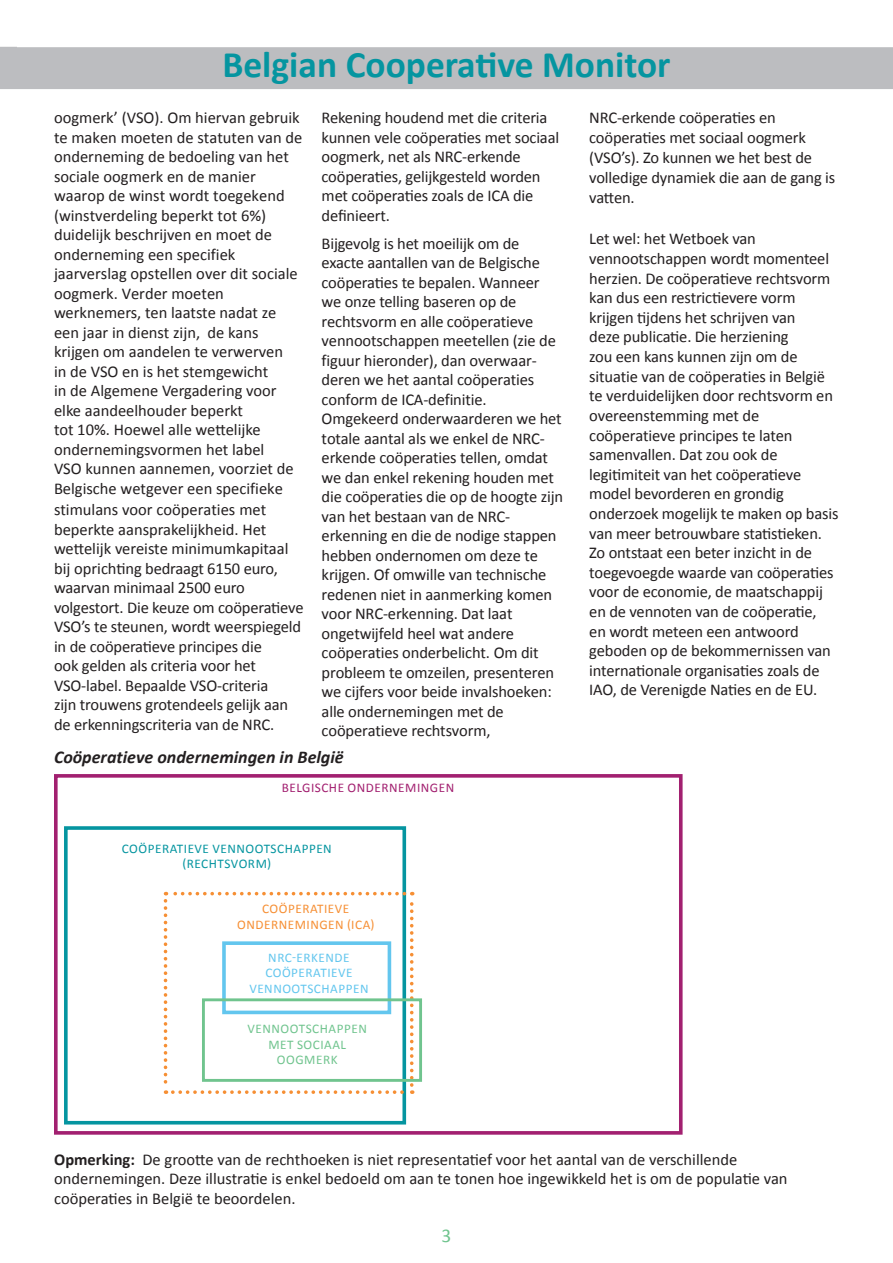
<style>
.page{position:relative;width:893px;height:1263px;background:#fff}
.page>*{position:absolute;margin:0;border:0;box-sizing:border-box;transform-origin:0 0}
.t1{font:700 37.5px "Calibri";color:#0595a0}
.t2{font:19.5px "Calibri";color:#70c48e}
.t3{font:italic 700 18px "Calibri";color:#231f20}
.t4{font:16.5px/19.5px "Calibri";letter-spacing:-.01em;color:#231f20}
.t5{font:13.2px/15.6px "Calibri";letter-spacing:.04em;color:#0595a0;text-align:center}
.t6{font:13.2px/15.6px "Calibri";letter-spacing:.04em;color:#63c6ee;text-align:center}
.t7{font:13.2px/15.6px "Calibri";letter-spacing:.04em;color:#70c48e;text-align:center}
.t8{font:13.2px/15.6px "Calibri";letter-spacing:.04em;color:#f68f34;text-align:center}
.t9{font:13.2px "Calibri";letter-spacing:.04em;color:#a22070}
.s1{font-weight:700}
</style>
<div class="page">
<div style="left:0;top:47px;width:893px;height:42px;background:#bcbdc0"></div>
<div style="left:54px;top:774px;width:629px;height:361px;border:4px solid #a22070"></div>
<div style="left:64px;top:826px;width:342px;height:298px;border:4px solid #0595a0"></div>
<svg style="left:164px;top:892px;width:250px;height:202px"></svg>
<div style="left:222px;top:941px;width:169px;height:73px;border:4px solid #63c6ee"></div>
<div style="left:202px;top:998px;width:220px;height:84px;border:3px solid #70c48e"></div>
<h1 class="t1" style="left:222px;top:41px;width:450px">Belgian Cooperative Monitor</h1>
<p class="t4" style="left:54px;top:108px;width:251px">oogmerk’ (VSO). Om hiervan gebruik te maken moeten de statuten van de onderneming de bedoeling van het sociale oogmerk en de manier waarop de winst wordt toegekend (winstverdeling beperkt tot 6%) duidelijk beschrijven en moet de onderneming een specifiek jaarverslag opstellen over dit sociale oogmerk. Verder moeten werknemers, ten laatste nadat ze een jaar in dienst zijn, de kans krijgen om aandelen te verwerven<br>in de VSO en is het stemgewicht<br>in de Algemene Vergadering voor elke aandeelhouder beperkt<br>tot 10%. Hoewel alle wettelijke ondernemingsvormen het label<br>VSO kunnen aannemen, voorziet de<br>Belgische wetgever een specifieke stimulans voor coöperaties met beperkte aansprakelijkheid. Het wettelijk vereiste minimumkapitaal bij oprichting bedraagt 6150 euro, waarvan minimaal 2500 euro volgestort. Die keuze om coöperatieve<br>VSO’s te steunen, wordt weerspiegeld in de coöperatieve principes die<br>ook gelden als criteria voor het<br>VSO-label. Bepaalde VSO-criteria<br>zijn trouwens grotendeels gelijk aan de erkenningscriteria van de NRC.</p>
<p class="t4" style="left:322px;top:108px;width:239px">Rekening houdend met die criteria kunnen vele coöperaties met sociaal oogmerk, net als NRC-erkende coöperaties, gelijkgesteld worden met coöperaties zoals de ICA die definieert.</p>
<p class="t4" style="left:322px;top:234px;width:243px">Bijgevolg is het moeilijk om de exacte aantallen van de Belgische coöperaties te bepalen. Wanneer we onze telling baseren op de rechtsvorm en alle coöperatieve vennootschappen meetellen (zie de figuur hieronder), dan overwaar&shy;deren we het aantal coöperaties conform de ICA-definitie.<br>Omgekeerd onderwaarderen we het totale aantal als we enkel de NRC&shy;erkende coöperaties tellen, omdat we dan enkel rekening houden met die coöperaties die op de hoogte zijn van het bestaan van de NRC&shy;erkenning en die de nodige stappen hebben ondernomen om deze te krijgen. Of omwille van technische redenen niet in aanmerking komen voor NRC-erkenning. Dat laat ongetwijfeld heel wat andere coöperaties onderbelicht. Om dit probleem te omzeilen, presenteren we cijfers voor beide invalshoeken: alle ondernemingen met de coöperatieve rechtsvorm,</p>
<p class="t3" style="left:54px;top:746px;width:291px">Coöperatieve ondernemingen in België</p>
<p class="t9" style="left:282px;top:780px;width:174px">BELGISCHE ONDERNEMINGEN</p>
<p class="t5" style="left:122px;top:841px;width:211px">COÖPERATIEVE VENNOOTSCHAPPEN (RECHTSVORM)</p>
<p class="t8" style="left:237px;top:901px;width:139px">COÖPERATIEVE<br>ONDERNEMINGEN (ICA)</p>
<p class="t6" style="left:249px;top:949px;width:121px">NRC-ERKENDE<br>COÖPERATIEVE<br>VENNOOTSCHAPPEN</p>
<p class="t7" style="left:248px;top:1021px;width:121px">VENNOOTSCHAPPEN<br>MET SOCIAAL<br>OOGMERK</p>
<p class="t4" style="left:589px;top:108px;width:247px;line-height:20.1px">NRC-erkende coöperaties en coöperaties met sociaal oogmerk (VSO’s). Zo kunnen we het best de volledige dynamiek die aan de gang is vatten.</p>
<p class="t4" style="left:589px;top:229px;width:251px">Let wel: het Wetboek van vennootschappen wordt momenteel herzien. De coöperatieve rechtsvorm kan dus een restrictievere vorm krijgen tijdens het schrijven van<br>deze publicatie. Die herziening<br>zou een kans kunnen zijn om de situatie van de coöperaties in België te verduidelijken door rechtsvorm en overeenstemming met de coöperatieve principes te laten samenvallen. Dat zou ook de legitimiteit van het coöperatieve model bevorderen en grondig onderzoek mogelijk te maken op basis van meer betrouwbare statistieken.<br>Zo ontstaat een beter inzicht in de toegevoegde waarde van coöperaties voor de economie, de maatschappij en de vennoten van de coöperatie,<br>en wordt meteen een antwoord geboden op de bekommernissen van internationale organisaties zoals de<br>IAO, de Verenigde Naties en de EU.</p>
<p class="t4" style="left:54px;top:1150px;width:735px"><span class="s1">Opmerking:</span> De grootte van de rechthoeken is niet representatief voor het aantal van de verschillende ondernemingen. Deze illustratie is enkel bedoeld om aan te tonen hoe ingewikkeld het is om de populatie van coöperaties in België te beoordelen.</p>
<p class="t2" style="left:442px;top:1223px;width:11px">3</p>
</div>
